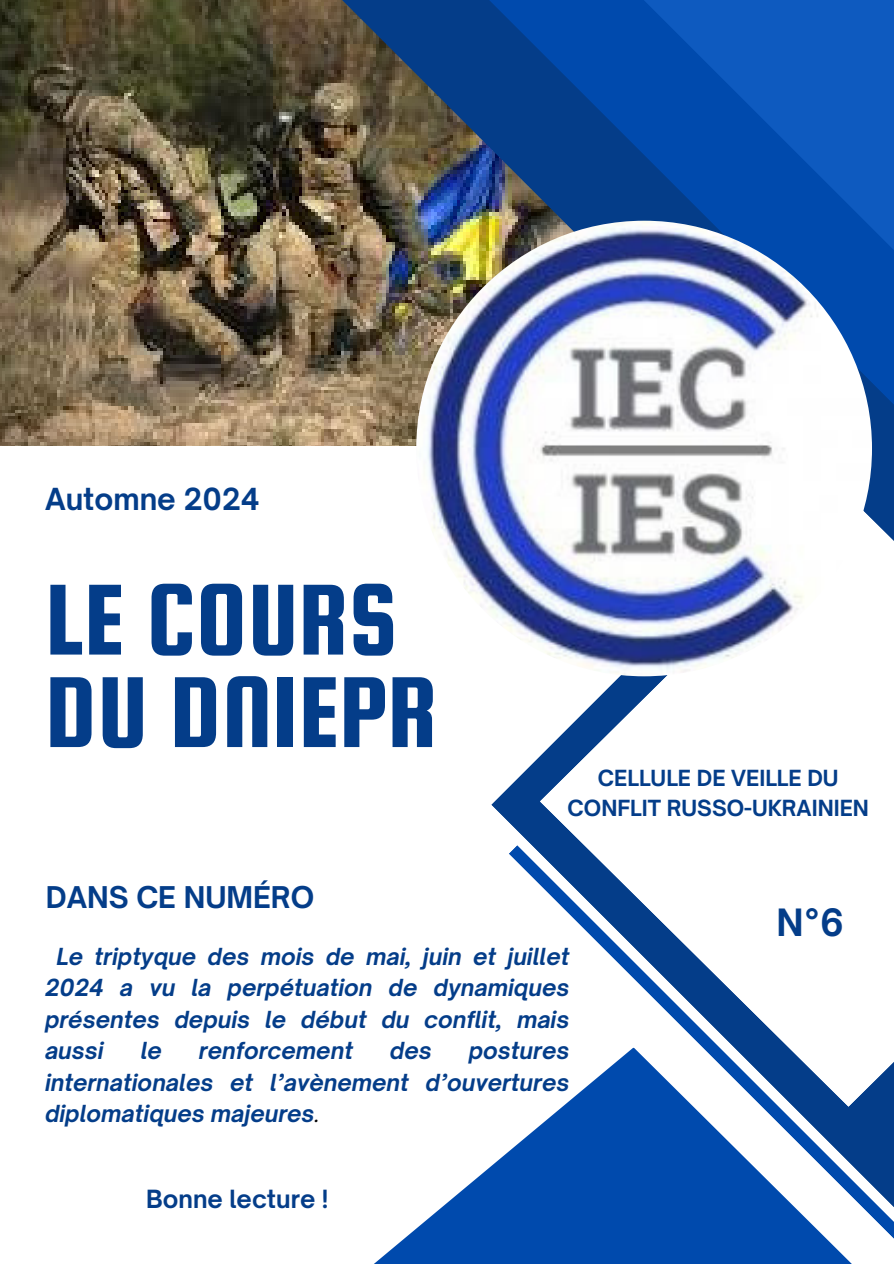
<style>
.page{position:relative;width:894px;height:1264px;background:#fff}
.page>*{position:absolute;margin:0;border:0;box-sizing:border-box;transform-origin:0 0}
.t1{font:107.85px/92.4px "Squada One";color:#043d89}
.t2{font:700 36px "Open Sauce One";color:#043d89}
.t3{font:700 29.1px "Open Sauce One";color:#043d89}
.t4{font:700 28.65px "Open Sauce One";color:#043d89}
.t5{font:700 24px "Open Sauce One";color:#043d89}
.t6{font:italic 700 22.5px/31.5px "Open Sauce One";color:#043d89;text-align:justify}
.t7{font:700 21.3px/29.2px "Open Sauce One";color:#043d89;text-align:center}
.s1{font-weight:400;color:#000}
</style>
<div class="page">
<img style="left:0;top:0;width:307px;height:446px">
<svg style="left:307px;top:0;width:44px;height:446px;background:#78654a"></svg>
<svg style="left:375px;top:1166px;width:116px;height:97px"></svg>
<svg style="left:491px;top:756px;width:49px;height:507px"></svg>
<svg style="left:508px;top:845px;width:385px;height:418px;fill:#004aad"></svg>
<svg style="left:540px;top:625px;width:353px;height:481px"></svg>
<img style="left:351px;top:0;width:542px;height:540px">
<svg style="left:446px;top:0;width:447px;height:481px;background:#104ea0"></svg>
<img style="left:416px;top:221px;width:455px;height:455px;border-radius:50%">
<h2 class="t3" style="left:45px;top:480px;width:216px">Automne 2024</h2>
<h4 class="t1" style="left:45px;top:572px;width:393px">LE COURS<br>DU DNIEPR</h4>
<h3 class="t4" style="left:46px;top:879px;width:270px">DANS CE NUMÉRO</h3>
<h5 class="t7" style="left:567px;top:763px;width:303px">CELLULE DE VEILLE DU<br>CONFLIT RUSSO-UKRAINIEN</h5>
<h6 class="t2" style="left:776px;top:899px;width:69px">N°6</h6>
<p class="t6" style="left:45px;top:940px;width:525px;text-indent:12px">Le triptyque des mois de mai, juin et juillet 2024 a vu la perpétuation de dynamiques présentes depuis le début du conflit, mais aussi</p>
<p class="t6" style="left:45px;top:1034px;width:525px;text-indent:423px">postures internationales et l’avènement d’ouvertures diplomatiques majeures<span class="s1">.</span></p>
<p class="t6" style="left:141px;top:1034px;width:23px">le</p>
<p class="t6" style="left:199px;top:1034px;width:155px">renforcement</p>
<p class="t6" style="left:390px;top:1034px;width:43px">des</p>
<h1 class="t5" style="left:146px;top:1184px;width:184px">Bonne lecture !</h1>
</div>
